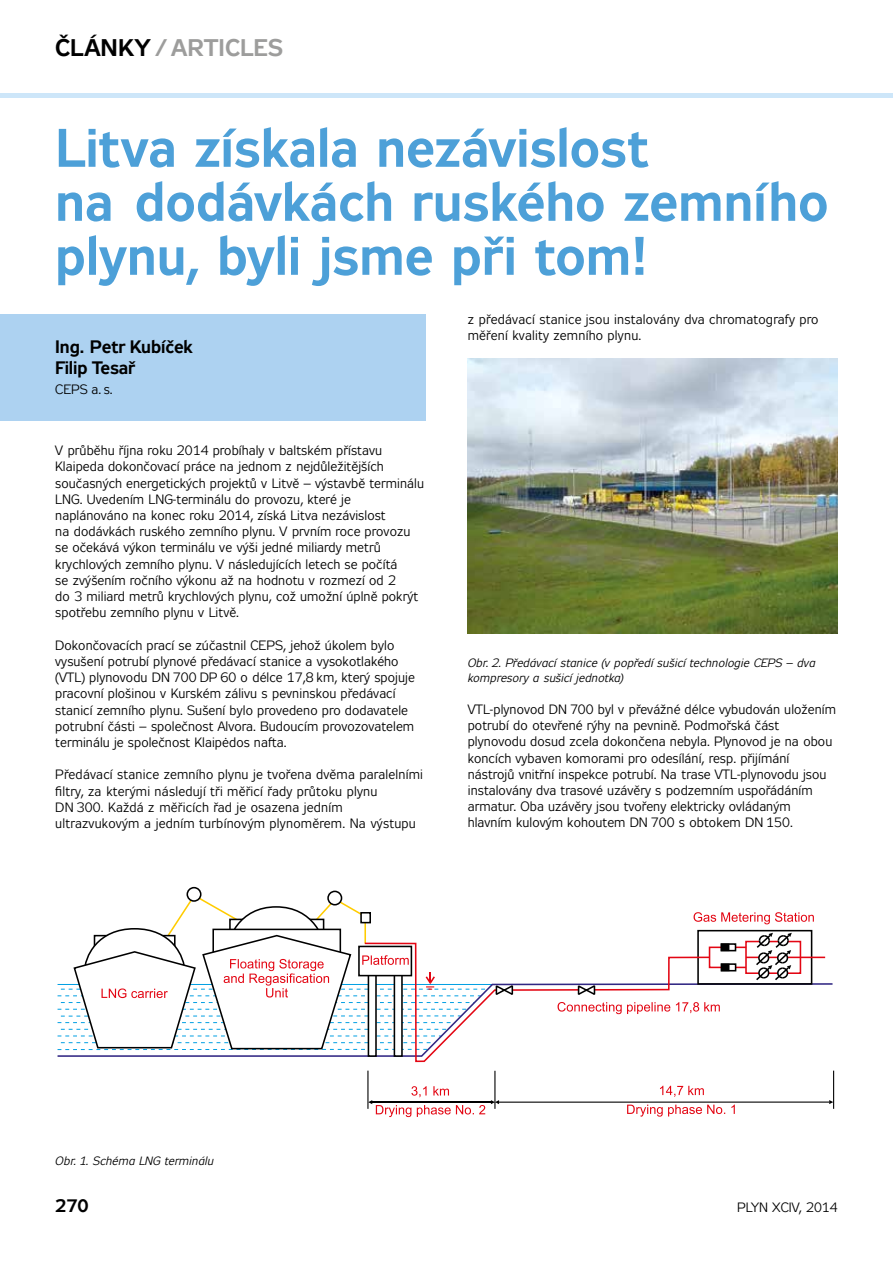
<style>
.page{position:relative;width:893px;height:1263px;background:#fff}
.page>*{position:absolute;margin:0;border:0;box-sizing:border-box;transform-origin:0 0}
.t1{font:700 54px/54px "Zeppelin 31";color:#4da0d8}
.t2{font:700 24px "Zeppelin 31";letter-spacing:.005em;color:#9d9d9c}
.t3{font:700 18px/20.7px "Zeppelin 31";letter-spacing:-.005em;color:#000}
.t4{font:13.5px/16.2px "Zeppelin 31";letter-spacing:.005em;color:#000}
.t5{font:italic 12px/14.4px "Zeppelin 31";letter-spacing:.015em;color:#000}
.s1{color:#000}
</style>
<div class="page">
<hr style="left:0;top:94px;width:893px;height:4px;background:#cde6f9">
<img style="left:468px;top:359px;width:370px;height:274px">
<div style="left:0;top:314px;width:425px;height:106px;background:#add2f1"></div>
<div style="left:186px;top:887px;width:16px;height:15px;border:2px solid #000;border-radius:50%"></div>
<div style="left:327px;top:890px;width:15px;height:15px;border:2px solid #000;border-radius:50%"></div>
<hr style="left:367px;top:1071px;width:1px;height:38px;background:#000">
<svg style="left:829px;top:1100px;width:4px;height:4px"></svg>
<hr style="left:499px;top:1101px;width:330px;height:2px;background:#000">
<svg style="left:491px;top:1100px;width:8px;height:4px"></svg>
<hr style="left:372px;top:1101px;width:119px;height:2px;background:#000">
<hr style="left:494px;top:1071px;width:1px;height:38px;background:#000">
<svg style="left:368px;top:1086px;width:117px;height:31px"></svg>
<svg style="left:627px;top:1086px;width:108px;height:31px"></svg>
<hr style="left:746px;top:956px;width:79px;height:2px;background:#e30613">
<hr style="left:833px;top:1071px;width:1px;height:38px;background:#000">
<svg style="left:58px;top:893px;width:756px;height:170px"></svg>
<h2 class="t2" style="left:55px;top:34px;width:230px"><span class="s1">ČLÁNKY</span> / ARTICLES</h2>
<h1 class="t1" style="left:55px;top:125px;width:775px">Litva získala nezávislost<br>na dodávkách ruského zemního plynu, byli jsme při tom!</h1>
<h3 class="t3" style="left:55px;top:338px;width:139px">Ing. Petr Kubíček<br>Filip Tesař</h3>
<p class="t4" style="left:55px;top:383px;width:59px">CEPS a. s.</p>
<p class="t4" style="left:55px;top:444px;width:370px">V průběhu října roku 2014 probíhaly v baltském přístavu Klaipeda dokončovací práce na jednom z nejdůležitějších současných energetických projektů v Litvě – výstavbě terminálu LNG. Uvedením LNG-terminálu do provozu, které je naplánováno na konec roku 2014, získá Litva nezávislost<br>na dodávkách ruského zemního plynu. V prvním roce provozu se očekává výkon terminálu ve výši jedné miliardy metrů krychlových zemního plynu. V následujících letech se počítá<br>se zvýšením ročního výkonu až na hodnotu v rozmezí od 2<br>do 3 miliard metrů krychlových plynu, což umožní úplně pokrýt spotřebu zemního plynu v Litvě.</p>
<p class="t4" style="left:55px;top:638px;width:361px">Dokončovacích prací se zúčastnil CEPS, jehož úkolem bylo vysušení potrubí plynové předávací stanice a vysokotlakého (VTL) plynovodu DN 700 DP 60 o délce 17,8 km, který spojuje pracovní plošinou v Kurském zálivu s pevninskou předávací stanicí zemního plynu. Sušení bylo provedeno pro dodavatele potrubní části – společnost Alvora. Budoucím provozovatelem terminálu je společnost Klaipėdos nafta.</p>
<p class="t4" style="left:55px;top:768px;width:369px">Předávací stanice zemního plynu je tvořena dvěma paralelními filtry, za kterými následují tři měřicí řady průtoku plynu<br>DN 300. Každá z měřicích řad je osazena jedním ultrazvukovým a jedním turbínovým plynoměrem. Na výstupu</p>
<p class="t4" style="left:468px;top:312px;width:352px">z předávací stanice jsou instalovány dva chromatografy pro měření kvality zemního plynu.</p>
<p class="t5" style="left:468px;top:657px;width:349px">Obr. 2. Předávací stanice (v popředí sušicí technologie CEPS – dva kompresory a sušicí jednotka)</p>
<p class="t4" style="left:468px;top:702px;width:370px">VTL-plynovod DN 700 byl v převážné délce vybudován uložením potrubí do otevřené rýhy na pevnině. Podmořská část plynovodu dosud zcela dokončena nebyla. Plynovod je na obou koncích vybaven komorami pro odesílání, resp. přijímání nástrojů vnitřní inspekce potrubí. Na trase VTL-plynovodu jsou instalovány dva trasové uzávěry s podzemním uspořádáním armatur. Oba uzávěry jsou tvořeny elektricky ovládaným hlavním kulovým kohoutem DN 700 s obtokem DN 150.</p>
<p class="t5" style="left:55px;top:1155px;width:160px">Obr. 1. Schéma LNG terminálu</p>
<h3 class="t3" style="left:55px;top:1197px;width:35px">270</h3>
<p class="t4" style="left:737px;top:1200px;width:102px">PLYN XCIV, 2014</p>
</div>
